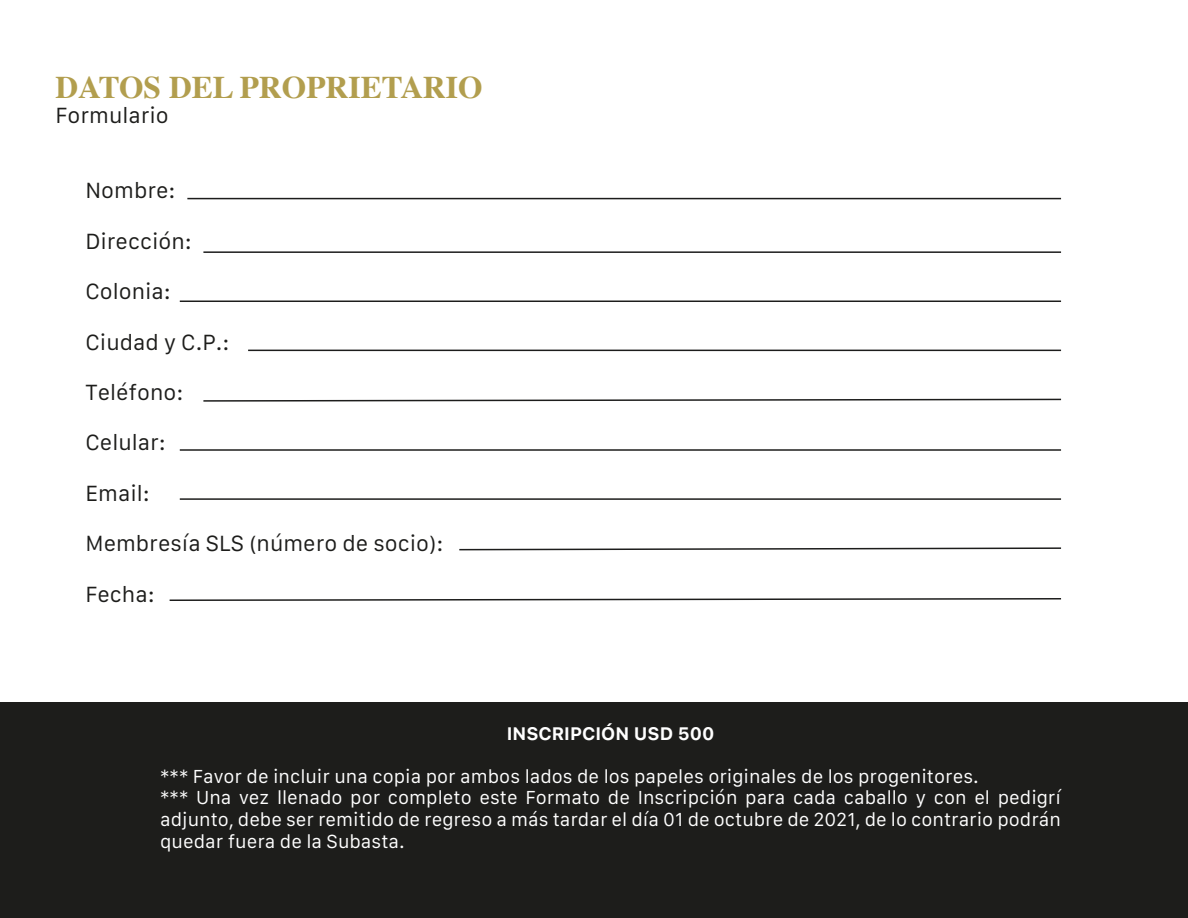
<style>
.page{position:relative;width:1188px;height:918px;background:#fff}
.page>*{position:absolute;margin:0;border:0;box-sizing:border-box;transform-origin:0 0}
.t1{font:700 31.5px "Times";color:#b29e4e}
.t2{font:21px "Galvji";color:#1d1d1b}
.t3{font:18px/21.6px "Galvji";color:#fff}
.t4{font:700 18px "Galvji";color:#fff}
</style>
<div class="page">
<hr style="left:187px;top:198px;width:874px;height:1px;background:#1d1d1c">
<hr style="left:248px;top:350px;width:813px;height:1px;background:#1d1d1c">
<hr style="left:203px;top:251px;width:858px;height:2px;background:#1d1d1c">
<hr style="left:180px;top:301px;width:881px;height:1px;background:#1d1d1c">
<hr style="left:180px;top:449px;width:881px;height:2px;background:#1d1d1c">
<hr style="left:180px;top:498px;width:881px;height:2px;background:#1d1d1c">
<svg style="left:203px;top:398px;width:859px;height:4px"></svg>
<svg style="left:459px;top:547px;width:603px;height:4px"></svg>
<svg style="left:169px;top:598px;width:893px;height:3px"></svg>
<div style="left:0;top:702px;width:1188px;height:216px;background:#1d1d1b"></div>
<h1 class="t1" style="left:56px;top:57px;width:429px">DATOS DEL PROPRIETARIO</h1>
<p class="t2" style="left:55px;top:103px;width:115px">Formulario</p>
<p class="t2" style="left:86px;top:179px;width:92px">Nombre:</p>
<p class="t2" style="left:86px;top:229px;width:108px">Dirección:</p>
<p class="t2" style="left:86px;top:280px;width:87px">Colonia:</p>
<p class="t2" style="left:86px;top:330px;width:145px">Ciudad y C.P.:</p>
<p class="t2" style="left:86px;top:380px;width:100px">Teléfono:</p>
<p class="t2" style="left:86px;top:431px;width:82px">Celular:</p>
<p class="t2" style="left:86px;top:481px;width:66px">Email:</p>
<p class="t2" style="left:86px;top:532px;width:359px">Membresía SLS (número de socio):</p>
<p class="t2" style="left:86px;top:582px;width:71px">Fecha:</p>
<p class="t4" style="left:507px;top:722px;width:209px">INSCRIPCIÓN USD 500</p>
<p class="t3" style="left:160px;top:766px;width:902px">*** Favor de incluir una copia por ambos lados de los papeles originales de los progenitores.<br>*** Una vez llenado por completo este Formato de Inscripción para cada caballo y con el pedigrí adjunto, debe ser remitido de regreso a más tardar el día 01 de octubre de 2021, de lo contrario podrán quedar fuera de la Subasta.</p>
</div>
